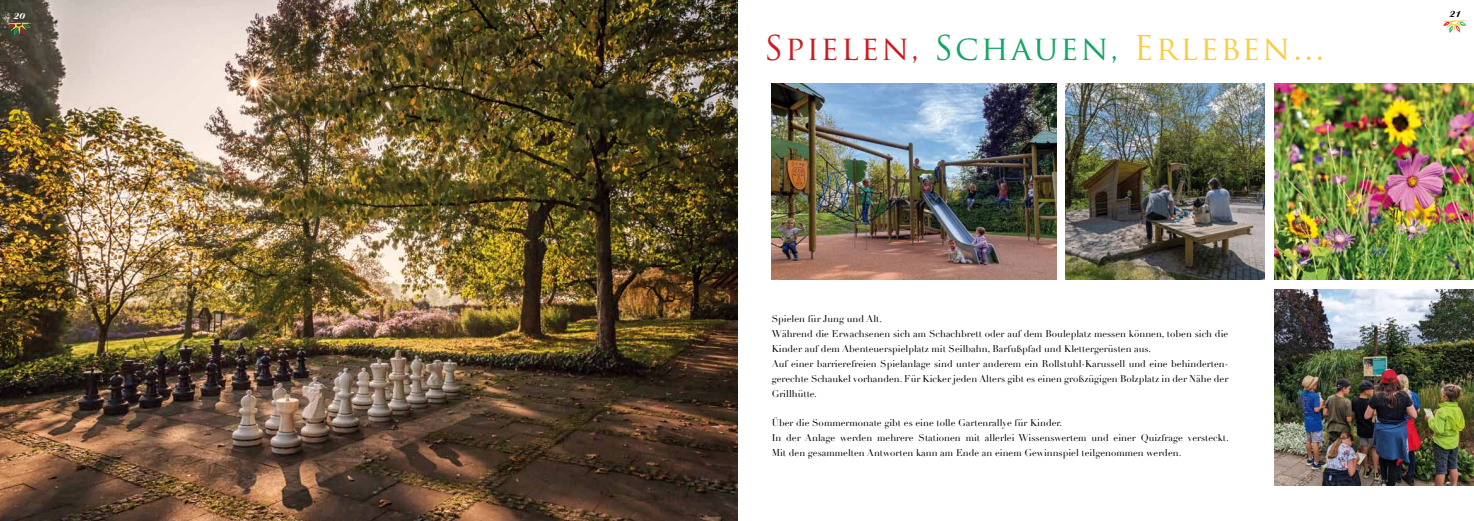
<style>
.page{position:relative;width:1474px;height:521px;background:#fff}
.page>*{position:absolute;margin:0;border:0;box-sizing:border-box;transform-origin:0 0}
.t1{font:33.34px "Trajan Pro";letter-spacing:.06em;color:#cd1b1f}
.t2{font:italic 10.5px "Ariston";color:#fff}
.t3{font:italic 10.5px "Ariston";color:#000}
.t4{font:9.62px/14.9px "Didot";color:#000}
.s1{color:#13a664}
.s2{color:#facd41}
</style>
<div class="page">
<img style="left:0;top:0;width:737px;height:521px">
<img style="left:772px;top:84px;width:284px;height:196px">
<img style="left:1065px;top:84px;width:199px;height:196px">
<img style="left:1274px;top:290px;width:199px;height:196px">
<svg style="left:1443px;top:20px;width:23px;height:13px"></svg>
<svg style="left:7px;top:23px;width:24px;height:12px"></svg>
<img style="left:1274px;top:84px;width:199px;height:196px">
<p class="t2" style="left:14px;top:9px;width:13px">20</p>
<p class="t3" style="left:1449px;top:8px;width:13px">21</p>
<h1 class="t1" style="left:764px;top:26px;width:562px">Spielen, <span class="s1">Schauen,</span> <span class="s2">Erleben…</span></h1>
<p class="t4" style="left:771px;top:312px;width:458px">Spielen für Jung und Alt.<br>Während die Erwachsenen sich am Schachbrett oder auf dem Bouleplatz messen können, toben sich die Kinder auf dem Abenteuerspielplatz mit Seilbahn, Barfußpfad und Klettergerüsten aus.<br>Auf einer barrierefreien Spielanlage sind unter anderem ein Rollstuhl-Karussell und eine behinderten&shy;gerechte Schaukel vorhanden. Für Kicker jeden Alters gibt es einen großzügigen Bolzplatz in der Nähe der Grillhütte.</p>
<p class="t4" style="left:771px;top:416px;width:458px">Über die Sommermonate gibt es eine tolle Gartenrallye für Kinder.<br>In der Anlage werden mehrere Stationen mit allerlei Wissenswertem und einer Quizfrage versteckt.<br>Mit den gesammelten Antworten kann am Ende an einem Gewinnspiel teilgenommen werden.</p>
</div>
